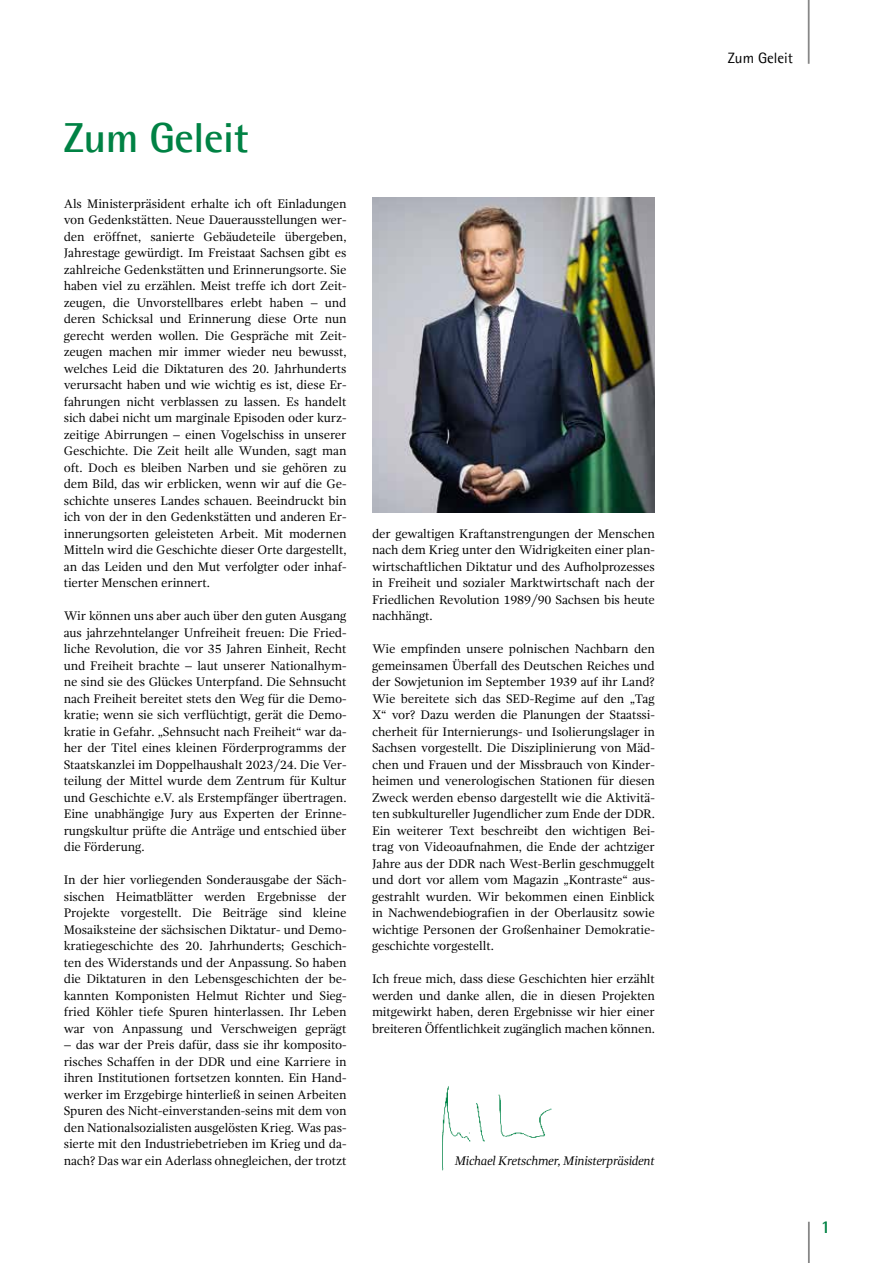
<style>
.page{position:relative;width:893px;height:1263px;background:#fff}
.page>*{position:absolute;margin:0;border:0;box-sizing:border-box;transform-origin:0 0}
.t1{font:700 42px "Agfa Rotis Semisans";letter-spacing:-.01em;color:#008244}
.t2{font:700 18px "Agfa Rotis Semisans";color:#008244}
.t3{font:15px "Agfa Rotis Semisans";color:#000}
.t4{font:12.75px/16.5px "Gandhi Serif";letter-spacing:-.01em;color:#000;text-align:justify}
.t5{font:italic 12.75px "Gandhi Serif";letter-spacing:-.02em;color:#000}
</style>
<div class="page">
<hr style="left:808px;top:1222px;width:2px;height:41px;background:#878787">
<hr style="left:808px;top:0;width:2px;height:64px;background:#878787">
<img style="left:442px;top:1086px;width:110px;height:84px">
<img style="left:372px;top:198px;width:283px;height:314px">
<h1 class="t1" style="left:64px;top:112px;width:186px">Zum Geleit</h1>
<p class="t4" style="left:64px;top:195px;width:284px">Als Ministerpräsident erhalte ich oft Einladungen von Gedenkstätten. Neue Dauerausstellungen wer&shy;den eröffnet, sanierte Gebäudeteile übergeben, Jahrestage gewürdigt. Im Freistaat Sachsen gibt es zahlreiche Gedenkstätten und Erinnerungsorte. Sie haben viel zu erzählen. Meist treffe ich dort Zeit&shy;zeugen, die Unvorstellbares erlebt haben – und deren Schicksal und Erinnerung diese Orte nun gerecht werden wollen. Die Gespräche mit Zeit&shy;zeugen machen mir immer wieder neu bewusst, welches Leid die Diktaturen des 20. Jahrhunderts verursacht haben und wie wichtig es ist, diese Er&shy;fahrungen nicht verblassen zu lassen. Es handelt sich dabei nicht um marginale Episoden oder kurz&shy;zeitige Abirrungen – einen Vogelschiss in unserer Geschichte. Die Zeit heilt alle Wunden, sagt man oft. Doch es bleiben Narben und sie gehören zu dem Bild, das wir erblicken, wenn wir auf die Ge&shy;schichte unseres Landes schauen. Beeindruckt bin ich von der in den Gedenkstätten und anderen Er&shy;innerungsorten geleisteten Arbeit. Mit modernen Mitteln wird die Geschichte dieser Orte dargestellt, an das Leiden und den Mut verfolgter oder inhaf&shy;tierter Menschen erinnert.</p>
<p class="t4" style="left:64px;top:607px;width:284px">Wir können uns aber auch über den guten Ausgang aus jahrzehntelanger Unfreiheit freuen: Die Fried&shy;liche Revolution, die vor 35 Jahren Einheit, Recht und Freiheit brachte – laut unserer Nationalhym&shy;ne sind sie des Glückes Unterpfand. Die Sehnsucht nach Freiheit bereitet stets den Weg für die Demo&shy;kratie; wenn sie sich verflüchtigt, gerät die Demo&shy;kratie in Gefahr. „Sehnsucht nach Freiheit“ war da&shy;her der Titel eines kleinen Förderprogramms der Staatskanzlei im Doppelhaushalt 2023/24. Die Ver&shy;teilung der Mittel wurde dem Zentrum für Kultur und Geschichte e.V. als Erstempfänger übertragen.<br>Eine unabhängige Jury aus Experten der Erinne&shy;rungskultur prüfte die Anträge und entschied über die Förderung.</p>
<p class="t4" style="left:64px;top:871px;width:284px">In der hier vorliegenden Sonderausgabe der Säch&shy;sischen Heimatblätter werden Ergebnisse der Projekte vorgestellt. Die Beiträge sind kleine Mosaiksteine der sächsischen Diktatur- und Demo&shy;kratiegeschichte des 20. Jahrhunderts; Geschich&shy;ten des Widerstands und der Anpassung. So haben die Diktaturen in den Lebensgeschichten der be&shy;kannten Komponisten Helmut Richter und Sieg&shy;fried Köhler tiefe Spuren hinterlassen. Ihr Leben war von Anpassung und Verschweigen geprägt</p>
<p class="t4" style="left:64px;top:1036px;width:284px">– das war der Preis dafür, dass sie ihr komposito&shy;risches Schaffen in der DDR und eine Karriere in ihren Institutionen fortsetzen konnten. Ein Hand&shy;werker im Erzgebirge hinterließ in seinen Arbeiten Spuren des Nicht-einverstanden-seins mit dem von den Nationalsozialisten ausgelösten Krieg. Was pas&shy;sierte mit den Industriebetrieben im Krieg und da&shy;nach? Das war ein Aderlass ohnegleichen, der trotzt</p>
<p class="t4" style="left:372px;top:525px;width:284px">der gewaltigen Kraftanstrengungen der Menschen nach dem Krieg unter den Widrigkeiten einer plan&shy;wirtschaftlichen Diktatur und des Aufholprozesses in Freiheit und sozialer Marktwirtschaft nach der Friedlichen Revolution 1989/90 Sachsen bis heute nachhängt.</p>
<p class="t4" style="left:372px;top:640px;width:284px">Wie empfinden unsere polnischen Nachbarn den gemeinsamen Überfall des Deutschen Reiches und der Sowjetunion im September 1939 auf ihr Land?<br>Wie bereitete sich das SED-Regime auf den „Tag X“ vor? Dazu werden die Planungen der Staatssi&shy;cherheit für Internierungs- und Isolierungslager in Sachsen vorgestellt. Die Disziplinierung von Mäd&shy;chen und Frauen und der Missbrauch von Kinder&shy;heimen und venerologischen Stationen für diesen Zweck werden ebenso dargestellt wie die Aktivitä&shy;ten subkultureller Jugendlicher zum Ende der DDR.<br>Ein weiterer Text beschreibt den wichtigen Bei&shy;trag von Videoaufnahmen, die Ende der achtziger Jahre aus der DDR nach West-Berlin geschmuggelt und dort vor allem vom Magazin „Kontraste“ aus&shy;gestrahlt wurden. Wir bekommen einen Einblick in Nachwendebiografien in der Oberlausitz sowie wichtige Personen der Großenhainer Demokratie&shy;geschichte vorgestellt.</p>
<p class="t4" style="left:372px;top:970px;width:284px">Ich freue mich, dass diese Geschichten hier erzählt werden und danke allen, die in diesen Projekten mitgewirkt haben, deren Ergebnisse wir hier einer breiteren Öffentlichkeit zugänglich machen können.</p>
<p class="t5" style="left:455px;top:1153px;width:202px">Michael Kretschmer, Ministerpräsident</p>
<p class="t3" style="left:728px;top:49px;width:67px">Zum Geleit</p>
<h2 class="t2" style="left:821px;top:1216px;width:11px">1</h2>
</div>
